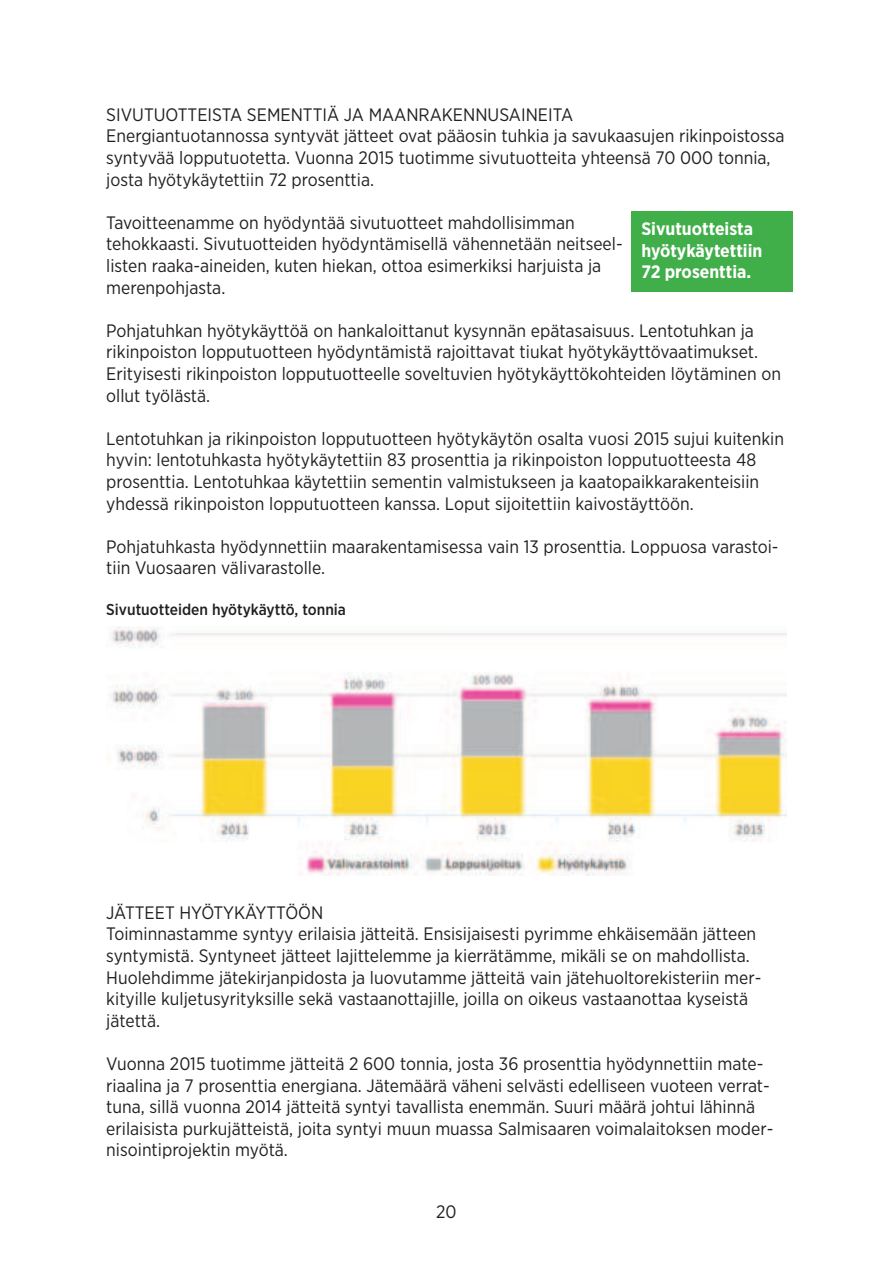
<style>
.page{position:relative;width:893px;height:1263px;background:#fff}
.page>*{position:absolute;margin:0;border:0;box-sizing:border-box;transform-origin:0 0}
.t1{font:18px/21.6px "Gotham Narrow";color:#231f20}
.t2{font:700 18px/21.6px "Gotham Narrow";color:#fff}
.t3{font:500 15.75px "Gotham Narrow";color:#231f20}
</style>
<div class="page">
<img style="left:110px;top:627px;width:676px;height:248px">
<div style="left:631px;top:212px;width:162px;height:80px;background:#40ae49"></div>
<p class="t1" style="left:106px;top:104px;width:680px">SIVUTUOTTEISTA SEMENTTIÄ JA MAANRAKENNUSAINEITA<br>Energiantuotannossa syntyvät jätteet ovat pääosin tuhkia ja savukaasujen rikinpoistossa syntyvää lopputuotetta. Vuonna 2015 tuotimme sivutuotteita yhteensä 70 000 tonnia, josta hyötykäytettiin 72 prosenttia.</p>
<p class="t1" style="left:106px;top:212px;width:518px">Tavoitteenamme on hyödyntää sivutuotteet mahdollisimman tehokkaasti. Sivutuotteiden hyödyntämisellä vähennetään neitseel&shy;listen raaka-aineiden, kuten hiekan, ottoa esimerkiksi harjuista ja merenpohjasta.</p>
<p class="t1" style="left:106px;top:320px;width:676px">Pohjatuhkan hyötykäyttöä on hankaloittanut kysynnän epätasaisuus. Lentotuhkan ja rikinpoiston lopputuotteen hyödyntämistä rajoittavat tiukat hyötykäyttövaatimukset.<br>Erityisesti rikinpoiston lopputuotteelle soveltuvien hyötykäyttökohteiden löytäminen on ollut työlästä.</p>
<p class="t1" style="left:106px;top:428px;width:679px">Lentotuhkan ja rikinpoiston lopputuotteen hyötykäytön osalta vuosi 2015 sujui kuitenkin hyvin: lentotuhkasta hyötykäytettiin 83 prosenttia ja rikinpoiston lopputuotteesta 48 prosenttia. Lentotuhkaa käytettiin sementin valmistukseen ja kaatopaikkarakenteisiin yhdessä rikinpoiston lopputuotteen kanssa. Loput sijoitettiin kaivostäyttöön.</p>
<p class="t1" style="left:106px;top:536px;width:674px">Pohjatuhkasta hyödynnettiin maarakentamisessa vain 13 prosenttia. Loppuosa varastoi&shy;tiin Vuosaaren välivarastolle.</p>
<p class="t3" style="left:106px;top:601px;width:241px">Sivutuotteiden hyötykäyttö, tonnia</p>
<p class="t2" style="left:641px;top:218px;width:123px">Sivutuotteista hyöty käytettiin<br>72 prosenttia.</p>
<p class="t1" style="left:106px;top:902px;width:656px">JÄTTEET HYÖTYKÄYTTÖÖN<br>Toiminnastamme syntyy erilaisia jätteitä. Ensisijaisesti pyrimme ehkäisemään jätteen syntymistä. Syntyneet jätteet lajittelemme ja kierrätämme, mikäli se on mahdollista.<br>Huolehdimme jätekirjanpidosta ja luovutamme jätteitä vain jätehuoltorekisteriin mer&shy;kityille kuljetusyrityksille sekä vastaanottajille, joilla on oikeus vastaanottaa kyseistä jätettä.</p>
<p class="t1" style="left:106px;top:1053px;width:668px">Vuonna 2015 tuotimme jätteitä 2 600 tonnia, josta 36 prosenttia hyödynnettiin mate&shy;riaalina ja 7 prosenttia energiana. Jätemäärä väheni selvästi edelliseen vuoteen verrat&shy;tuna, sillä vuonna 2014 jätteitä syntyi tavallista enemmän. Suuri määrä johtui lähinnä erilaisista purkujätteistä, joita syntyi muun muassa Salmisaaren voimalaitoksen moder&shy;nisointiprojektin myötä.</p>
<p class="t1" style="left:436px;top:1201px;width:22px">20</p>
</div>
